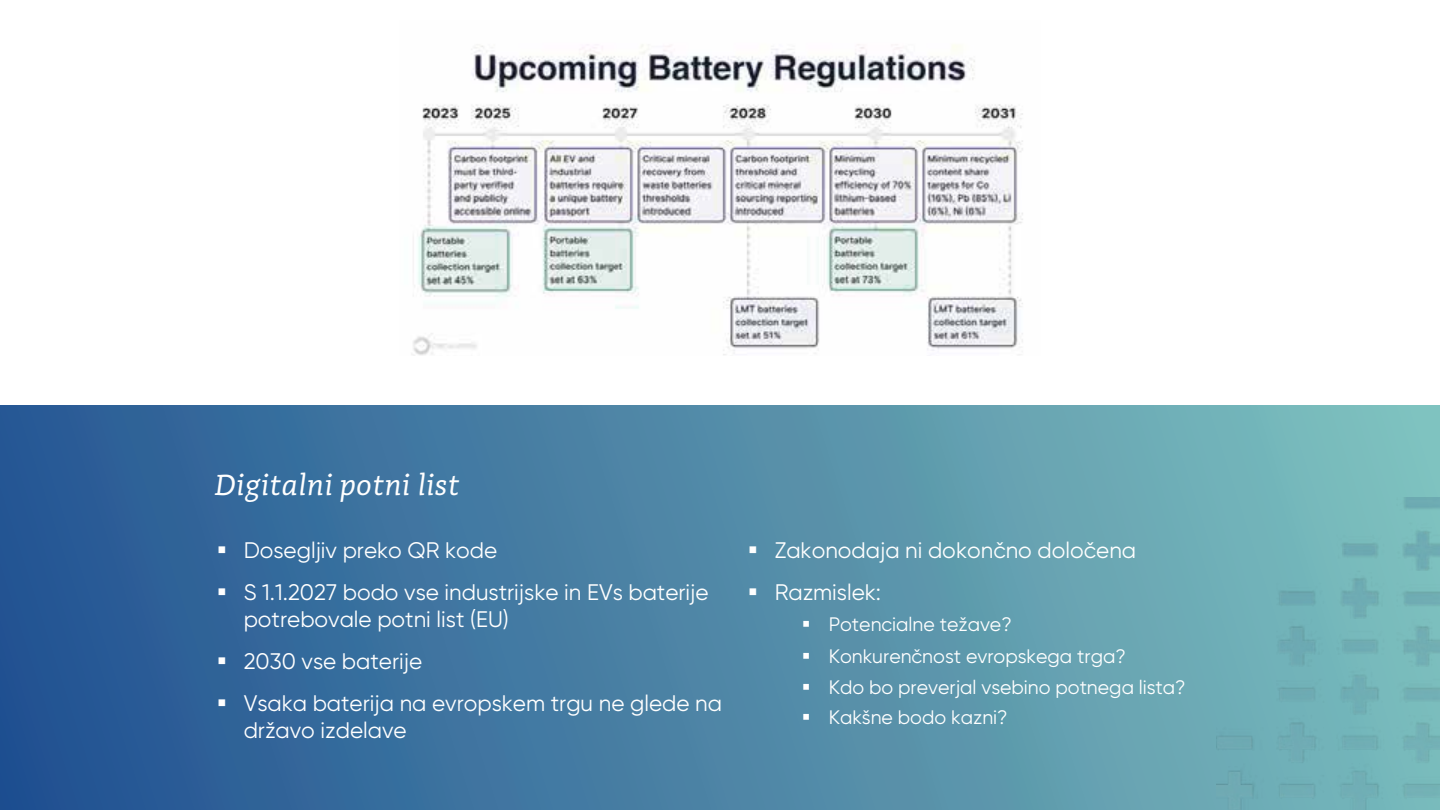
<style>
.page{position:relative;width:1440px;height:810px;background:#fff}
.page>*{position:absolute;margin:0;border:0;box-sizing:border-box;transform-origin:0 0}
.t1{font:italic 30px "Adagio Slab";color:#fff}
.t2{font:22.5px/41.7px "Gilroy";color:#fff}
.t3{font:19.5px/31.5px "Gilroy";color:#fff}
</style>
<div class="page">
<svg style="left:0;top:405px;width:1440px;height:405px;background:#4a82a5"></svg>
<img style="left:1217px;top:497px;width:223px;height:313px">
<img style="left:411px;top:44px;width:612px;height:311px">
<svg style="left:219px;top:546px;width:6px;height:7px"></svg>
<svg style="left:219px;top:588px;width:6px;height:7px"></svg>
<svg style="left:219px;top:657px;width:6px;height:7px"></svg>
<svg style="left:219px;top:699px;width:6px;height:7px"></svg>
<svg style="left:750px;top:546px;width:6px;height:7px"></svg>
<svg style="left:750px;top:588px;width:6px;height:7px"></svg>
<svg style="left:803px;top:621px;width:6px;height:6px"></svg>
<svg style="left:803px;top:653px;width:6px;height:6px"></svg>
<svg style="left:803px;top:684px;width:6px;height:6px"></svg>
<svg style="left:803px;top:714px;width:6px;height:6px"></svg>
<h1 class="t1" style="left:217px;top:466px;width:247px">Digitalni potni list</h1>
<p class="t2" style="left:244px;top:529px;width:466px">Dosegljiv preko QR kode<br>S 1.1.2027 bodo vse industrijske in EVs baterije</p>
<p class="t2" style="left:244px;top:598px;width:480px;line-height:42.2px">potrebovale potni list (EU)<br>2030 vse baterije<br>Vsaka baterija na evropskem trgu ne glede na</p>
<p class="t2" style="left:244px;top:709px;width:164px">državo izdelave</p>
<p class="t2" style="left:775px;top:529px;width:363px">Zakonodaja ni dokončno določena<br>Razmislek:</p>
<p class="t3" style="left:829px;top:609px;width:358px">Potencialne težave?<br>Konkurenčnost evropskega trga?<br>Kdo bo preverjal vsebino potnega lista?</p>
<p class="t3" style="left:829px;top:702px;width:180px">Kakšne bodo kazni?</p>
</div>
